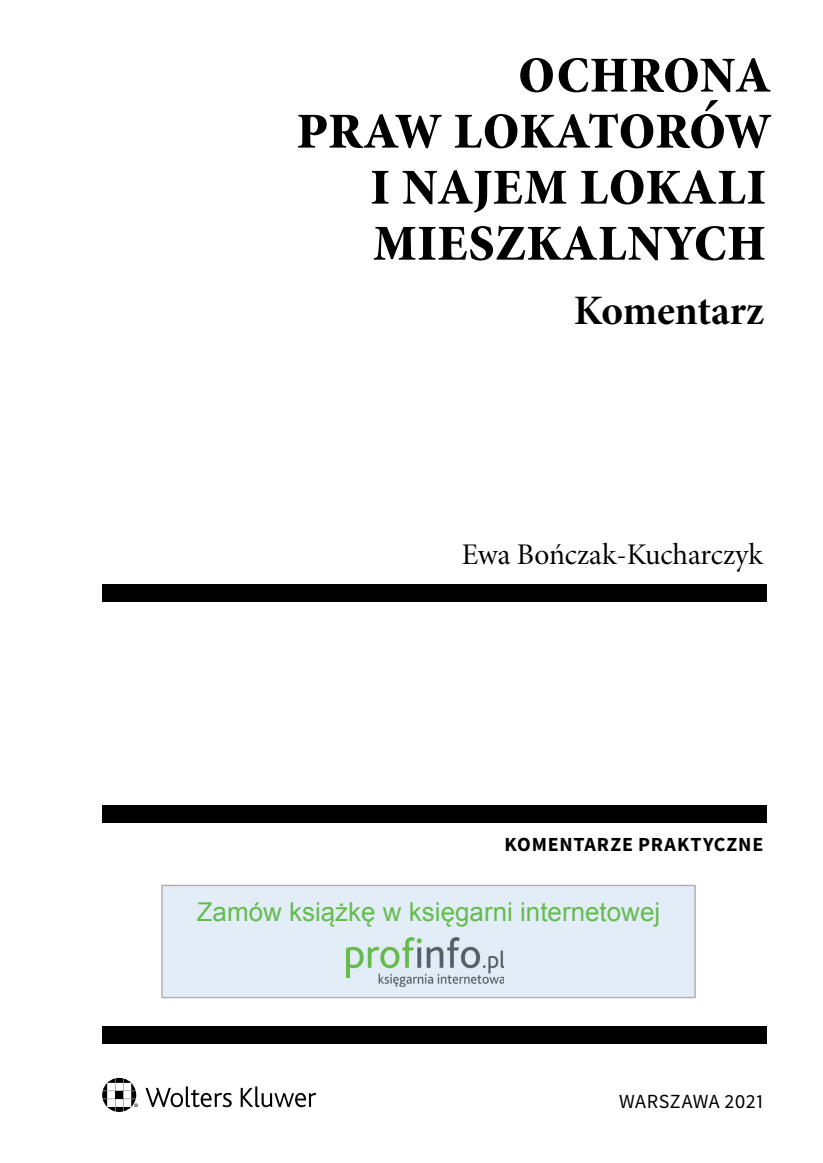
<style>
.page{position:relative;width:823px;height:1163px;background:#fff}
.page>*{position:absolute;margin:0;border:0;box-sizing:border-box;transform-origin:0 0}
.t1{font:70px/56px "Minion Pro Bold Cn Subh";letter-spacing:-.01em;color:#000;text-align:right}
.t2{font:42px "Minion Pro Bold Subh";letter-spacing:-.005em;color:#000}
.t3{font:30px "Minion Pro Subh";color:#000}
.t4{font:26px "Arial";color:#65bc4e}
.t5{font:700 20px "Source Sans Pro";letter-spacing:.04em;color:#000}
.t6{font:20px "Source Sans Pro";letter-spacing:.015em;color:#000}
</style>
<div class="page">
<svg style="left:102px;top:1077px;width:214px;height:34px"></svg>
<div style="left:102px;top:584px;width:663px;height:17px;background:#000"></div>
<div style="left:102px;top:1026px;width:663px;height:17px;background:#000"></div>
<div style="left:102px;top:805px;width:663px;height:17px;background:#000"></div>
<svg style="left:161px;top:884px;width:534px;height:114px;background:#e1eaf3"></svg>
<div style="left:170px;top:902px;width:516px;height:33px;background:#e3edf7"></div>
<div style="left:346px;top:937px;width:164px;height:51px;background:#e3edf7"></div>
<img style="left:346px;top:937px;width:157px;height:49px">
<p class="t1" style="left:296px;top:41px;width:477px">Ochrona<br>praw lokatorów i najem lokali mieszkaLnych</p>
<p class="t2" style="left:573px;top:282px;width:192px">Komentarz</p>
<p class="t3" style="left:461px;top:535px;width:302px">Ewa Bończak-Kucharczyk</p>
<p class="t5" style="left:504px;top:830px;width:260px">KOMENTARZE PRAKTYCZNE</p>
<p class="t4" style="left:196px;top:894px;width:465px">Zamów książkę w księgarni internetowej</p>
<p class="t6" style="left:619px;top:1088px;width:145px">WARSZAWA 2021</p>
</div>
